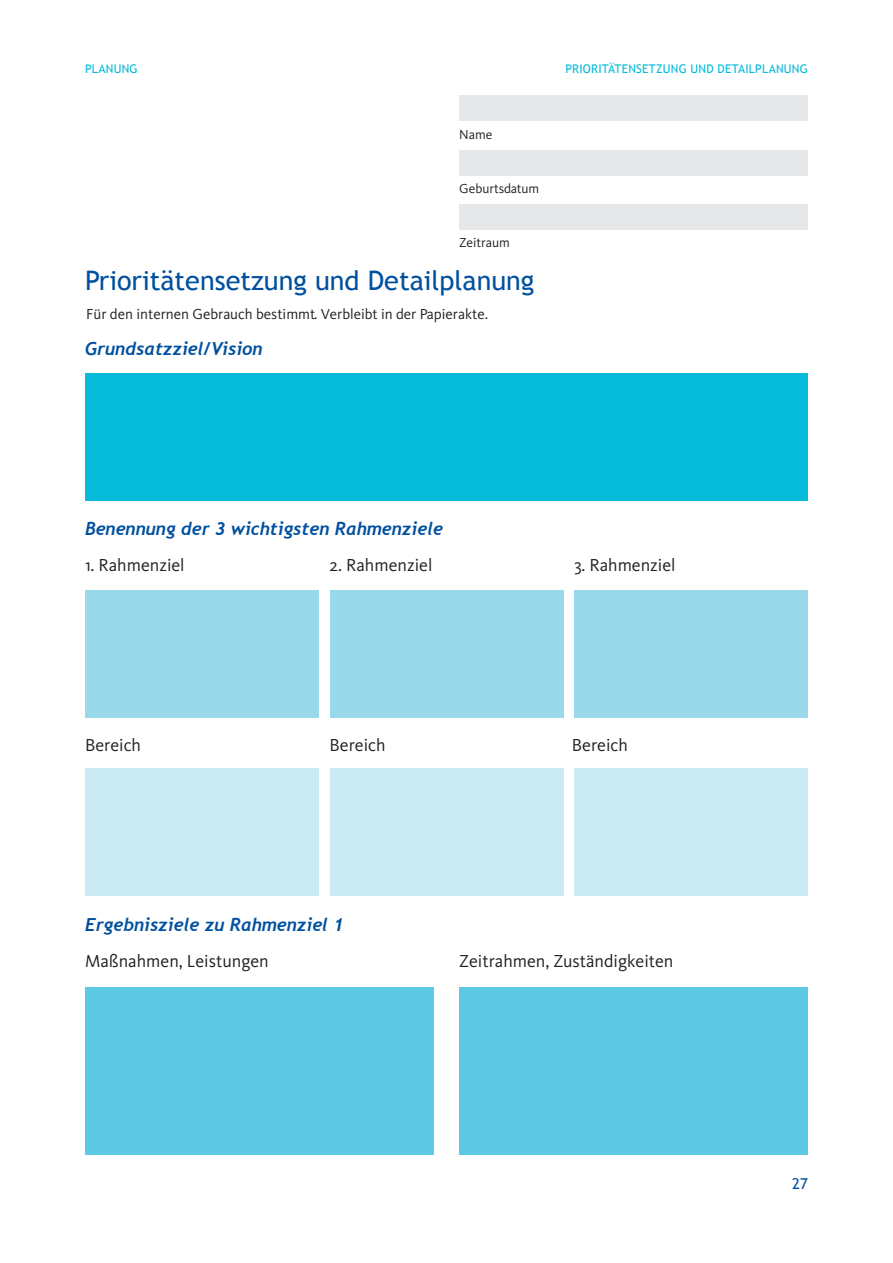
<style>
.page{position:relative;width:893px;height:1263px;background:#fff}
.page>*{position:absolute;margin:0;border:0;box-sizing:border-box;transform-origin:0 0}
.t1{font:27px "Trebuchet MS";color:#01509f}
.t2{font:18px "Kievit";color:#231f20}
.t3{font:italic 700 18px "Trebuchet";color:#01509f}
.t4{font:15px "Kievit";color:#231f20}
.t5{font:15px "Trebuchet MS";color:#01509f}
.t6{font:13.5px "Kievit";color:#231f20}
.t7{font:12px "Trebuchet MS";letter-spacing:.015em;color:#07bbda}
</style>
<div class="page">
<div style="left:85px;top:373px;width:723px;height:128px;background:#07bbda"></div>
<div style="left:85px;top:986px;width:349px;height:168px;background:#5dc9e2"></div>
<div style="left:459px;top:986px;width:349px;height:168px;background:#5dc9e2"></div>
<div style="left:85px;top:590px;width:234px;height:127px;background:#99d9ea"></div>
<div style="left:85px;top:768px;width:234px;height:128px;background:#cbebf4"></div>
<div style="left:330px;top:590px;width:233px;height:127px;background:#99d9ea"></div>
<div style="left:330px;top:768px;width:233px;height:128px;background:#cbebf4"></div>
<div style="left:574px;top:590px;width:234px;height:127px;background:#99d9ea"></div>
<div style="left:574px;top:768px;width:234px;height:128px;background:#cbebf4"></div>
<div style="left:459px;top:150px;width:349px;height:26px;background:#e6e7e9"></div>
<div style="left:459px;top:204px;width:349px;height:26px;background:#e6e7e9"></div>
<div style="left:459px;top:96px;width:349px;height:25px;background:#e6e7e9"></div>
<p class="t7" style="left:85px;top:61px;width:50px">PLANUNG</p>
<p class="t6" style="left:459px;top:127px;width:35px">Name</p>
<p class="t6" style="left:459px;top:181px;width:82px">Geburtsdatum</p>
<p class="t6" style="left:459px;top:235px;width:52px">Zeitraum</p>
<h1 class="t1" style="left:85px;top:264px;width:451px">PRIORITÄTENSETZUNG UND DETAILPLANUNG</h1>
<p class="t4" style="left:86px;top:306px;width:403px">Für den internen Gebrauch bestimmt. Verbleibt in der Papierakte.</p>
<p class="t3" style="left:85px;top:338px;width:179px">Grundsatzziel/Vision</p>
<p class="t7" style="left:565px;top:61px;width:242px">PRIORITÄTENSETZUNG UND DETAI LPLANUNG</p>
<p class="t3" style="left:85px;top:518px;width:360px">Benennung der 3 wichtigsten Rahmenziele</p>
<p class="t2" style="left:85px;top:555px;width:101px">1. Rahmenziel</p>
<p class="t2" style="left:330px;top:555px;width:104px">2. Rahmenziel</p>
<p class="t2" style="left:574px;top:555px;width:103px">3. Rahmenziel</p>
<p class="t2" style="left:85px;top:735px;width:58px">Bereich</p>
<p class="t2" style="left:330px;top:735px;width:58px">Bereich</p>
<p class="t2" style="left:572px;top:735px;width:58px">Bereich</p>
<p class="t3" style="left:85px;top:914px;width:260px">Ergebnisziele zu Rahmenziel 1</p>
<p class="t2" style="left:85px;top:951px;width:185px">Maßnahmen, Leistungen</p>
<p class="t2" style="left:459px;top:951px;width:216px">Zeitrahmen, Zuständigkeiten</p>
<p class="t5" style="left:792px;top:1175px;width:17px">27</p>
</div>
